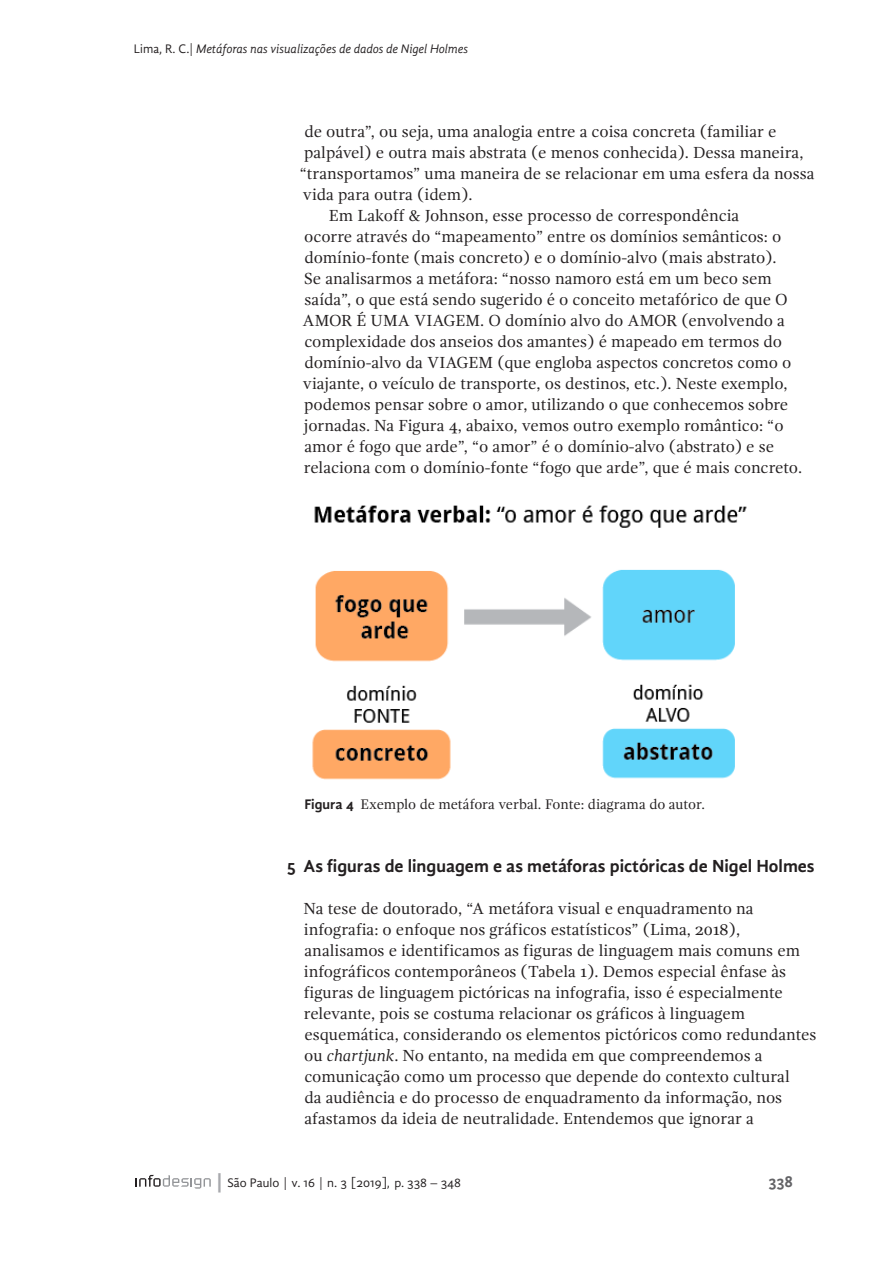
<style>
.page{position:relative;width:893px;height:1263px;background:#fff}
.page>*{position:absolute;margin:0;border:0;box-sizing:border-box;transform-origin:0 0}
.t1{font:700 18px "Gandhi Sans";color:#231f20}
.PT_Corpo_de_texto{font:16.5px/21px "Gandhi Serif";color:#231f20}
.t2{font:700 16.5px "Gandhi Sans";color:#636366}
.t3{font:14.25px "Gandhi Serif";color:#231f20}
.t4{font:italic 12.75px "Gandhi Sans";color:#231f20}
.t5{font:12.75px "Gandhi Sans";color:#231f20}
.s1{font-style:normal}
.s2{font-family:"Gandhi Sans";font-weight:700}
.s3{font-style:italic}
.s4{font-size:19.2px;color:#a8a9ad}
</style>
<div class="page">
<svg style="left:136px;top:1175px;width:75px;height:13px"></svg>
<img style="left:312px;top:505px;width:435px;height:275px">
<p class="t4" style="left:134px;top:41px;width:336px"><span class="s1">Lima, R. C.|</span> Metáforas nas visualizações de dados de Nigel Holmes</p>
<p class="PT_Corpo_de_texto" style="left:300px;top:121px;width:516px">de outra”, ou seja, uma analogia entre a coisa concreta (familiar e palpável) e outra mais abstrata (e menos conhecida). Dessa maneira, “transportamos” uma maneira de se relacionar em uma esfera da nossa vida para outra (idem).</p>
<p class="PT_Corpo_de_texto" style="left:302px;top:205px;width:501px;text-indent:27px">Em Lakoff &amp; Johnson, esse processo de correspondência<br>ocorre através do “mapeamento” entre os domínios semânticos: o domínio-fonte (mais concreto) e o domínio-alvo (mais abstrato).<br>Se analisarmos a metáfora: “nosso namoro está em um beco sem saída”, o que está sendo sugerido é o conceito metafórico de que O AMOR É UMA VIAGEM. O domínio alvo do AMOR (envolvendo a complexidade dos anseios dos amantes) é mapeado em termos do domínio-alvo da VIAGEM (que engloba aspectos concretos como o viajante, o veículo de transporte, os destinos, etc.). Neste exemplo, podemos pensar sobre o amor, utilizando o que conhecemos sobre jornadas. Na Figura 4, abaixo, vemos outro exemplo romântico: “o amor é fogo que arde”, “o amor” é o domínio-alvo (abstrato) e se relaciona com o domínio-fonte “fogo que arde”, que é mais concreto.</p>
<p class="t3" style="left:304px;top:796px;width:402px"><span class="s2">Figura 4</span> Exemplo de metáfora verbal. Fonte: diagrama do autor.</p>
<p class="t1" style="left:287px;top:855px;width:530px">5 As figuras de linguagem e as metáforas pictóricas de Nigel Holmes</p>
<p class="PT_Corpo_de_texto" style="left:304px;top:898px;width:514px">Na tese de doutorado, “A metáfora visual e enquadramento na infografia: o enfoque nos gráficos estatísticos” (Lima, 2018), analisamos e identificamos as figuras de linguagem mais comuns em infográficos contemporâneos (Tabela 1). Demos especial ênfase às figuras de linguagem pictóricas na infografia, isso é especialmente relevante, pois se costuma relacionar os gráficos à linguagem esquemática, considerando os elementos pictóricos como redundantes ou <span class="s3">chartjunk</span>. No entanto, na medida em que compreendemos a comunicação como um processo que depende do contexto cultural<br>da audiência e do processo de enquadramento da informação, nos afastamos da ideia de neutralidade. Entendemos que ignorar a</p>
<p class="t5" style="left:214px;top:1175px;width:249px"><span class="s4">|</span>São Paulo | v. 16 | n. 3 [2019], p. 338 – 348</p>
<p class="t2" style="left:768px;top:1171px;width:26px">338</p>
</div>
